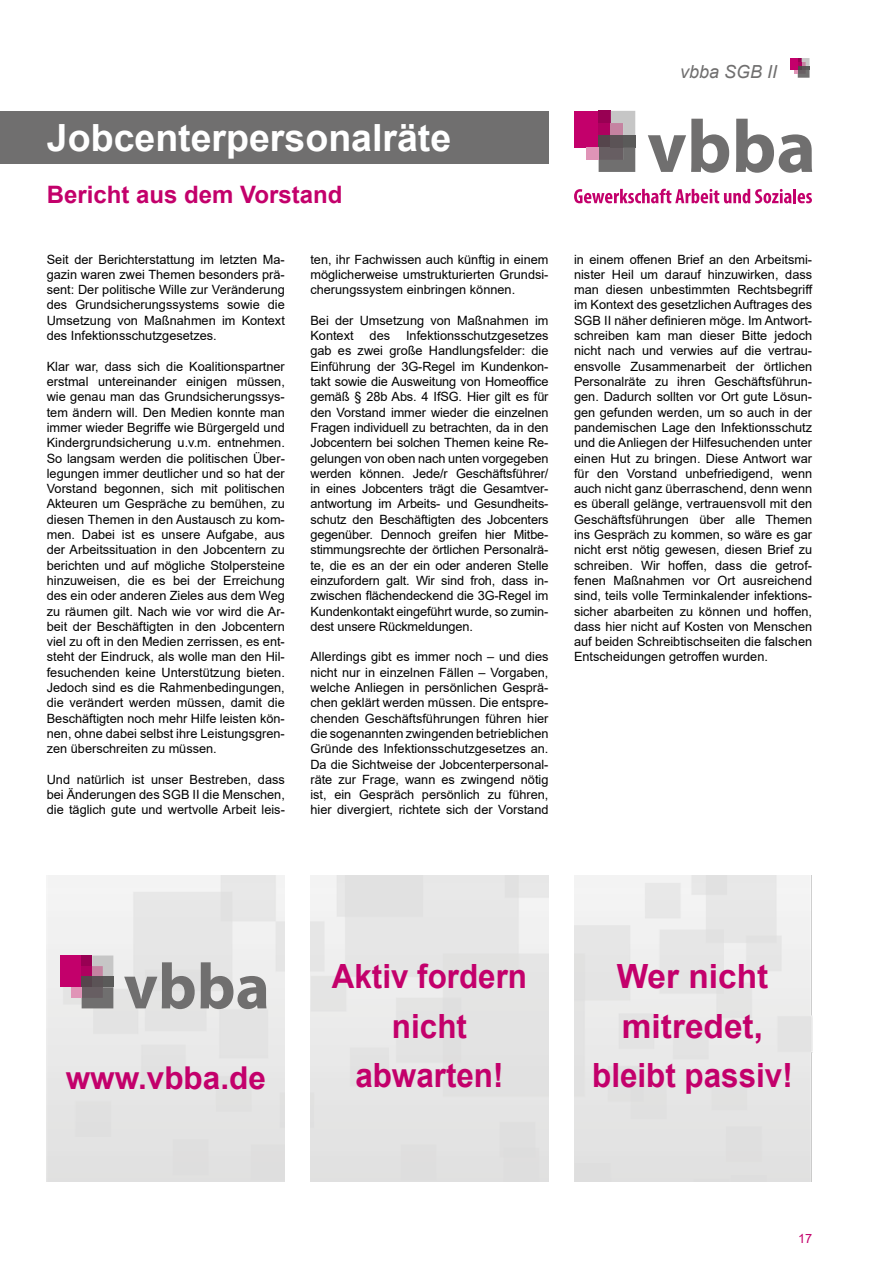
<style>
.page{position:relative;width:893px;height:1263px;background:#fff}
.page>*{position:absolute;margin:0;border:0;box-sizing:border-box;transform-origin:0 0}
.t1{font:700 37.5px "Arial";color:#fff}
.t2{font:700 33.45px/49.5px "Arial";color:#c3006b;text-align:center;scale:.94 1}
.t3{font:700 33.45px/49.5px "Arial";color:#c3006b}
.t4{font:700 31.5px "Arial";color:#c3006b}
.t5{font:700 24px "Arial";color:#c3006b}
.t6{font:italic 18px "Arial";color:#706f6f}
.t7{font:12.75px/15.3px "Arial";color:#000;text-align:justify}
.t8{font:12.75px "Arial";color:#c3006b}
</style>
<div class="page">
<div style="left:790px;top:58px;width:8px;height:12px;background:#c3006b"></div>
<svg style="left:794px;top:58px;width:15px;height:20px"></svg>
<div style="left:0;top:111px;width:549px;height:53px;background:#706f6f"></div>
<div style="left:574px;top:111px;width:25px;height:36px;background:#c3006b"></div>
<div style="left:599px;top:111px;width:12px;height:12px;background:#980053"></div>
<div style="left:599px;top:123px;width:12px;height:12px;background:#ae005f"></div>
<div style="left:599px;top:135px;width:12px;height:12px;background:#55454c"></div>
<svg style="left:611px;top:111px;width:24px;height:24px"></svg>
<div style="left:611px;top:135px;width:12px;height:12px;background:#5b5356"></div>
<div style="left:623px;top:135px;width:12px;height:12px;background:#5a5a59"></div>
<svg style="left:599px;top:147px;width:36px;height:25px"></svg>
<div style="left:586px;top:147px;width:13px;height:13px;background:#e094b7"></div>
<svg style="left:648px;top:119px;width:81px;height:54px"></svg>
<svg style="left:736px;top:119px;width:76px;height:54px"></svg>
<svg style="left:574px;top:189px;width:217px;height:14px"></svg>
<hr style="left:793px;top:189px;width:3px;height:14px;background:#c3006b">
<svg style="left:798px;top:193px;width:14px;height:10px"></svg>
<img style="left:47px;top:876px;width:238px;height:306px">
<div style="left:60px;top:955px;width:22px;height:32px;background:#c3006b"></div>
<div style="left:82px;top:955px;width:10px;height:11px;background:#980053"></div>
<div style="left:82px;top:966px;width:10px;height:11px;background:#ae005f"></div>
<div style="left:82px;top:977px;width:10px;height:10px;background:#55454c"></div>
<svg style="left:92px;top:955px;width:21px;height:22px"></svg>
<div style="left:92px;top:977px;width:11px;height:10px;background:#5b5356"></div>
<div style="left:103px;top:977px;width:10px;height:10px;background:#5a5a59"></div>
<svg style="left:82px;top:987px;width:31px;height:21px"></svg>
<div style="left:71px;top:987px;width:11px;height:11px;background:#e094b7"></div>
<svg style="left:124px;top:962px;width:71px;height:47px;background:#b1b0b0"></svg>
<svg style="left:201px;top:962px;width:65px;height:47px;background:#ababab"></svg>
<h1 class="t1" style="left:47px;top:111px;width:406px">Jobcenterpersonalräte</h1>
<h3 class="t5" style="left:47px;top:177px;width:297px">Bericht aus dem Vorstand</h3>
<p class="t7" style="left:47px;top:251px;width:240px">Seit der Berichterstattung im letzten Ma&shy;gazin waren zwei Themen besonders prä&shy;sent: Der politische Wille zur Veränderung des Grundsicherungssystems sowie die Umsetzung von Maßnahmen im Kontext des Infektionsschutzgesetzes.</p>
<p class="t7" style="left:47px;top:358px;width:240px">Klar war, dass sich die Koalitionspartner erstmal untereinander einigen müssen, wie genau man das Grundsicherungssys&shy;tem ändern will. Den Medien konnte man immer wieder Begriffe wie Bürgergeld und Kindergrundsicherung u.v.m. entnehmen.<br>So langsam werden die politischen Über&shy;legungen immer deutlicher und so hat der Vorstand begonnen, sich mit politischen Akteuren um Gespräche zu bemühen, zu diesen Themen in den Austausch zu kom&shy;men. Dabei ist es unsere Aufgabe, aus der Arbeitssituation in den Jobcentern zu berichten und auf mögliche Stolpersteine hinzuweisen, die es bei der Erreichung des ein oder anderen Zieles aus dem Weg zu räumen gilt. Nach wie vor wird die Ar&shy;beit der Beschäftigten in den Jobcentern viel zu oft in den Medien zerrissen, es ent&shy;steht der Eindruck, als wolle man den Hil&shy;fesuchenden keine Unterstützung bieten.<br>Jedoch sind es die Rahmenbedingungen, die verändert werden müssen, damit die Beschäftigten noch mehr Hilfe leisten kön&shy;nen, ohne dabei selbst ihre Leistungsgren&shy;zen überschreiten zu müssen.</p>
<p class="t7" style="left:47px;top:772px;width:240px">Und natürlich ist unser Bestreben, dass bei Änderungen des SGB II die Menschen, die täglich gute und wertvolle Arbeit leis-</p>
<p class="t7" style="left:310px;top:251px;width:240px">ten, ihr Fachwissen auch künftig in einem möglicherweise umstrukturierten Grundsi&shy;cherungssystem einbringen können.</p>
<p class="t7" style="left:310px;top:313px;width:240px">Bei der Umsetzung von Maßnahmen im<br>Kontext</p>
<p class="t7" style="left:310px;top:328px;width:240px;text-indent:96px">Infektionsschutzgesetzes gab es zwei große Handlungsfelder: die Einführung der 3G-Regel im Kundenkon&shy;takt sowie die Ausweitung von Homeoffice gemäß § 28b Abs. 4 IfSG. Hier gilt es für den Vorstand immer wieder die einzelnen Fragen individuell zu betrachten, da in den Jobcentern bei solchen Themen keine Re&shy;gelungen von oben nach unten vorgegeben werden können. Jede/r Geschäftsführer/ in eines Jobcenters trägt die Gesamtver&shy;antwortung im Arbeits- und Gesundheits&shy;schutz den Beschäftigten des Jobcenters gegenüber. Dennoch greifen hier Mitbe&shy;stimmungsrechte der örtlichen Personalrä&shy;te, die es an der ein oder anderen Stelle einzufordern galt. Wir sind froh, dass in&shy;zwischen flächendeckend die 3G-Regel im Kundenkontakt eingeführt wurde, so zumin&shy;dest unsere Rückmeldungen.</p>
<p class="t7" style="left:310px;top:649px;width:240px">Allerdings gibt es immer noch – und dies nicht nur in einzelnen Fällen – Vorgaben, welche Anliegen in persönlichen Gesprä&shy;chen geklärt werden müssen. Die entspre&shy;chenden Geschäftsführungen führen hier die sogenannten zwingenden betrieblichen Gründe des Infektionsschutzgesetzes an.<br>Da die Sichtweise der Jobcenterpersonal&shy;räte zur Frage, wann es zwingend nötig ist, ein Gespräch persönlich zu führen, hier divergiert, richtete sich der Vorstand</p>
<p class="t7" style="left:370px;top:328px;width:22px">des</p>
<h3 class="t6" style="left:680px;top:60px;width:99px">vbba SGB II</h3>
<p class="t7" style="left:574px;top:251px;width:240px">in einem offenen Brief an den Arbeitsmi&shy;nister Heil um darauf hinzuwirken, dass man diesen unbestimmten Rechtsbegriff im Kontext des gesetzlichen Auftrages des SGB II näher definieren möge. Im Antwort&shy;schreiben kam man dieser Bitte jedoch nicht nach und verwies auf die vertrau&shy;ensvolle Zusammenarbeit der örtlichen Personalräte zu ihren Geschäftsführun&shy;gen. Dadurch sollten vor Ort gute Lösun&shy;gen gefunden werden, um so auch in der pandemischen Lage den Infektionsschutz und die Anliegen der Hilfesuchenden unter einen Hut zu bringen. Diese Antwort war für den Vorstand unbefriedigend, wenn auch nicht ganz überraschend, denn wenn es überall gelänge, vertrauensvoll mit den Geschäftsführungen über alle Themen ins Gespräch zu kommen, so wäre es gar nicht erst nötig gewesen, diesen Brief zu schreiben. Wir hoffen, dass die getrof&shy;fenen Maßnahmen vor Ort ausreichend sind, teils volle Terminkalender infektions&shy;sicher abarbeiten zu können und hoffen, dass hier nicht auf Kosten von Menschen auf beiden Schreibtischseiten die falschen Entscheidungen getroffen wurden.</p>
<h2 class="t2" style="left:332px;top:952px;width:209px">Aktiv fordern nicht abwarten!</h2>
<h2 class="t3" style="left:617px;top:952px;width:153px">Wer nicht mitredet,</h2>
<h3 class="t4" style="left:66px;top:1055px;width:202px">www.vbba.de</h3>
<h2 class="t2" style="left:592px;top:1051px;width:215px">bleibt passiv!</h2>
<p class="t8" style="left:798px;top:1229px;width:16px">17</p>
</div>
